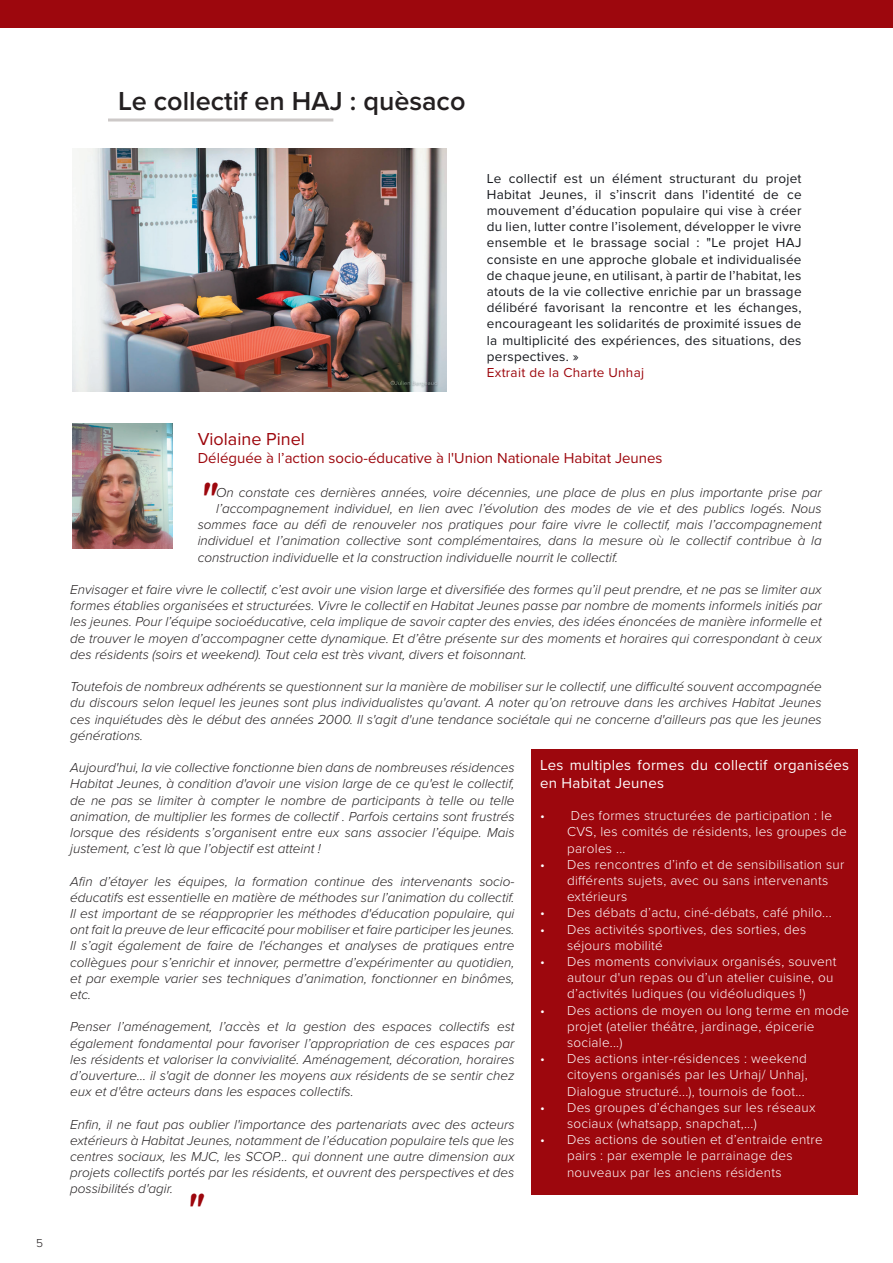
<style>
.page{position:relative;width:893px;height:1263px;background:#fff}
.page>*{position:absolute;margin:0;border:0;box-sizing:border-box;transform-origin:0 0}
.t1{font:italic 600 45px "Proxima Nova";color:#9d070d}
.t2{font:600 27px "Proxima Nova";color:#231f20}
.t3{font:18px "Proxima Nova";color:#9d070d}
.t4{font:15px "Proxima Nova";color:#9d070d}
.t5{font:15px/18px "Proxima Nova";letter-spacing:.02em;color:#fff}
.t6{font:italic 300 13.5px/16.2px "Proxima Nova";color:#231f20;text-align:justify}
.t7{font:300 13.5px/16.2px "Proxima Nova";letter-spacing:.02em;color:#fff}
.t8{font:13.5px/16.2px "Proxima Nova";letter-spacing:.02em;color:#16181d;text-align:justify}
.t9{font:13.5px "Proxima Nova";letter-spacing:.02em;color:#9d070d}
.t10{font:300 12px "Proxima Nova";color:#231f20}
</style>
<div class="page">
<img style="left:72px;top:148px;width:374px;height:244px">
<div style="left:0;top:0;width:893px;height:27px;background:#9d070d"></div>
<hr style="left:108px;top:119px;width:225px;height:3px;background:#cdc9c8">
<img style="left:72px;top:424px;width:101px;height:124px">
<div style="left:531px;top:749px;width:327px;height:446px;background:#9d070d"></div>
<p class="t10" style="left:36px;top:1234px;width:8px">5</p>
<h2 class="t2" style="left:118px;top:80px;width:349px">Le collectif en HAJ : quèsaco</h2>
<p class="t8" style="left:487px;top:169px;width:316px">Le collectif est un élément structurant du projet Habitat Jeunes, il s’inscrit dans l'identité de ce mouvement d’éducation populaire qui vise à créer du lien, lutter contre l’isolement, développer le vivre ensemble et le brassage social : "Le projet HAJ consiste en une approche globale et individualisée de chaque jeune, en utilisant, à partir de l’habitat, les atouts de la vie collective enrichie par un brassage délibéré favorisant la rencontre et les échanges, encourageant les solidarités de proximité issues de la multiplicité des expériences, des situations, des perspectives. »</p>
<p class="t9" style="left:487px;top:362px;width:159px">Extrait de la Charte Unhaj</p>
<h3 class="t3" style="left:198px;top:425px;width:109px">Violaine Pinel</h3>
<p class="t4" style="left:198px;top:446px;width:466px">Déléguée à l’action socio-éducative à l'Union Nationale Habitat Jeunes</p>
<p class="t6" style="left:216px;top:483px;width:607px">On constate ces dernières années, voire décennies, une place de plus en plus importante prise par</p>
<p class="t6" style="left:216px;top:500px;width:607px">l’accompagnement individuel, en lien avec l’évolution des modes de vie et des publics logés. Nous</p>
<p class="t6" style="left:198px;top:516px;width:626px">sommes face au défi de renouveler nos pratiques pour faire vivre le collectif, mais l’accompagnement</p>
<p class="t6" style="left:198px;top:532px;width:626px">individuel et l’animation collective sont complémentaires, dans la mesure où le collectif contribue à la</p>
<p class="t6" style="left:198px;top:548px;width:422px">construction individuelle et la construction individuelle nourrit le collectif.</p>
<p class="t6" style="left:70px;top:581px;width:753px">Envisager et faire vivre le collectif, c’est avoir une vision large et diversifiée des formes qu’il peut prendre, et ne pas se limiter aux formes établies organisées et structurées. Vivre le collectif en Habitat Jeunes passe par nombre de moments informels initiés par les jeunes. Pour l’équipe socioéducative, cela implique de savoir capter des envies, des idées énoncées de manière informelle et de trouver le moyen d’accompagner cette dynamique. Et d’être présente sur des moments et horaires qui correspondant à ceux des résidents (soirs et weekend). Tout cela est très vivant, divers et foisonnant.</p>
<p class="t6" style="left:70px;top:678px;width:753px">Toutefois de nombreux adhérents se questionnent sur la manière de mobiliser sur le collectif, une difficulté souvent accompagnée du discours selon lequel les jeunes sont plus individualistes qu'avant. A noter qu’on retrouve dans les archives Habitat Jeunes ces inquiétudes dès le début des années 2000. Il s'agit d'une tendance sociétale qui ne concerne d'ailleurs pas que les jeunes générations.</p>
<p class="t6" style="left:70px;top:759px;width:446px">Aujourd'hui, la vie collective fonctionne bien dans de nombreuses résidences Habitat Jeunes, à condition d'avoir une vision large de ce qu'est le collectif, de ne pas se limiter à compter le nombre de participants à telle ou telle animation, de multiplier les formes de collectif . Parfois certains sont frustrés lorsque des résidents s’organisent entre eux sans associer l’équipe. Mais justement, c’est là que l’objectif est atteint !</p>
<p class="t6" style="left:70px;top:872px;width:446px">Afin d’étayer les équipes, la formation continue des intervenants socio&shy;éducatifs est essentielle en matière de méthodes sur l’animation du collectif.<br>Il est important de se réapproprier les méthodes d'éducation populaire, qui ont fait la preuve de leur efficacité pour mobiliser et faire participer les jeunes.<br>Il s’agit également de faire de l'échanges et analyses de pratiques entre collègues pour s’enrichir et innover, permettre d’expérimenter au quotidien, et par exemple varier ses techniques d’animation, fonctionner en binômes, etc.</p>
<p class="t6" style="left:70px;top:1018px;width:446px">Penser l’aménagement, l’accès et la gestion des espaces collectifs est également fondamental pour favoriser l’appropriation de ces espaces par les résidents et valoriser la convivialité. Aménagement, décoration, horaires d’ouverture... il s'agit de donner les moyens aux résidents de se sentir chez eux et d'être acteurs dans les espaces collectifs.</p>
<p class="t6" style="left:70px;top:1115px;width:446px">Enfin, il ne faut pas oublier l'importance des partenariats avec des acteurs extérieurs à Habitat Jeunes, notamment de l’éducation populaire tels que les centres sociaux, les MJC, les SCOP... qui donnent une autre dimension aux projets collectifs portés par les résidents, et ouvrent des perspectives et des possibilités d'agir.</p>
<h1 class="t1" style="left:199px;top:464px;width:19px">"</h1>
<p class="t5" style="left:540px;top:755px;width:311px">Les multiples formes du collectif organisées en Habitat Jeunes</p>
<p class="t7" style="left:567px;top:807px;width:281px;text-indent:-27px">• Des formes structurées de participation : le<br>CVS, les comités de résidents, les groupes de paroles ...</p>
<p class="t7" style="left:567px;top:855px;width:279px;text-indent:-27px">• Des rencontres d’info et de sensibilisation sur différents sujets, avec ou sans intervenants extérieurs</p>
<p class="t7" style="left:540px;top:904px;width:293px">• Des débats d’actu, ciné-débats, café philo...</p>
<p class="t7" style="left:567px;top:920px;width:241px;text-indent:-27px">• Des activités sportives, des sorties, des séjours mobilité</p>
<p class="t7" style="left:567px;top:952px;width:271px;text-indent:-27px">• Des moments conviviaux organisés, souvent autour d'un repas ou d’un atelier cuisine, ou d’activités ludiques (ou vidéoludiques !)</p>
<p class="t7" style="left:567px;top:1001px;width:284px;text-indent:-27px">• Des actions de moyen ou long terme en mode projet (atelier théâtre, jardinage, épicerie sociale...)</p>
<p class="t7" style="left:567px;top:1050px;width:242px;text-align:justify;text-indent:-27px">• Des actions inter-résidences : weekend citoyens organisés par les Urhaj/ Unhaj, Dialogue structuré...), tournois de foot...</p>
<p class="t7" style="left:567px;top:1098px;width:250px;text-indent:-27px">• Des groupes d’échanges sur les réseaux sociaux (whatsapp, snapchat,...)</p>
<p class="t7" style="left:567px;top:1131px;width:257px;text-indent:-27px">• Des actions de soutien et d’entraide entre pairs : par exemple le parrainage des nouveaux par les anciens résidents</p>
<h1 class="t1" style="left:185px;top:1175px;width:19px">"</h1>
</div>
